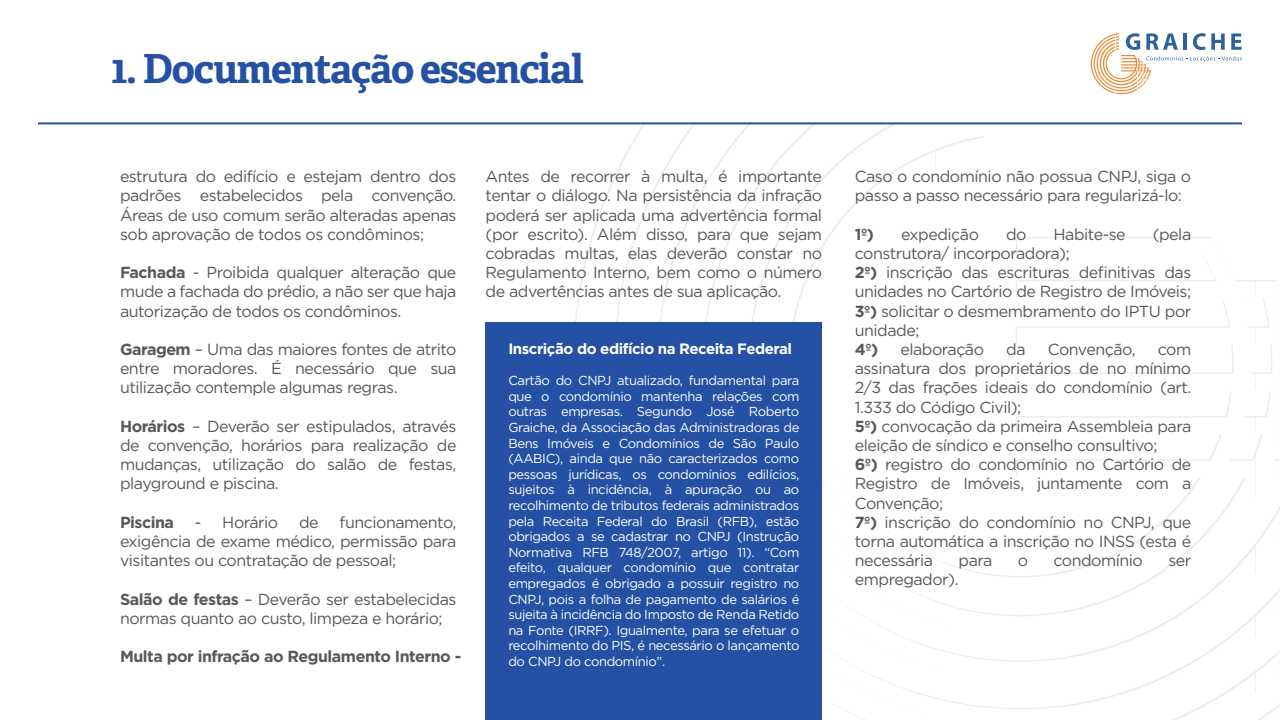
<style>
.page{position:relative;width:1280px;height:720px;background:#fff}
.page>*{position:absolute;margin:0;border:0;box-sizing:border-box;transform-origin:0 0}
.t1{font:700 40px "Adelle Basic";letter-spacing:-.03em;color:#2451a3}
.t2{font:16px/19.2px "Gotham";letter-spacing:-.03em;color:#57585a;text-align:justify}
.t3{font:700 16px "Gotham";letter-spacing:-.03em;color:#57585a}
.t4{font:700 15px "Gotham";letter-spacing:-.03em;color:#fff}
.t5{font:13px/15.6px "Gotham";letter-spacing:-.03em;color:#fff;text-align:justify}
.s1{font-weight:700}
</style>
<div class="page">
<svg style="left:574px;top:124px;width:706px;height:596px"></svg>
<div style="left:486px;top:322px;width:336px;height:398px;background:#2451a3"></div>
<hr style="left:38px;top:122px;width:1204px;height:2px;background:#2250a3">
<svg style="left:1091px;top:33px;width:151px;height:61px"></svg>
<h1 class="t1" style="left:111px;top:43px;width:474px">1. Documentação essencial</h1>
<p class="t2" style="left:120px;top:167px;width:338px">estrutura do edifício e estejam dentro dos padrões estabelecidos pela convenção.<br>Áreas de uso comum serão alteradas apenas sob aprovação de todos os condôminos;</p>
<p class="t2" style="left:120px;top:263px;width:338px"><span class="s1">Fachada</span> - Proibida qualquer alteração que mude a fachada do prédio, a não ser que haja autorização de todos os condôminos.</p>
<p class="t2" style="left:120px;top:339px;width:338px"><span class="s1">Garagem</span> – Uma das maiores fontes de atrito entre moradores. É necessário que sua utilização contemple algumas regras.</p>
<p class="t2" style="left:120px;top:416px;width:338px"><span class="s1">Horários</span> – Deverão ser estipulados, através de convenção, horários para realização de mudanças, utilização do salão de festas, playground e piscina.</p>
<p class="t3" style="left:120px;top:512px;width:56px">Piscina</p>
<p class="t2" style="left:195px;top:512px;width:85px">- Horário</p>
<p class="t2" style="left:299px;top:512px;width:21px">de</p>
<p class="t2" style="left:120px;top:512px;width:338px;text-indent:220px">funcionamento, exigência de exame médico, permissão para visitantes ou contratação de pessoal;</p>
<p class="t2" style="left:120px;top:589px;width:338px"><span class="s1">Salão de festas</span> – Deverão ser estabelecidas normas quanto ao custo, limpeza e horário;</p>
<p class="t3" style="left:120px;top:646px;width:343px">Multa por infração ao Regulamento Interno -</p>
<p class="t2" style="left:486px;top:167px;width:338px">Antes de recorrer à multa, é importante tentar o diálogo. Na persistência da infração poderá ser aplicada uma advertência formal (por escrito). Além disso, para que sejam cobradas multas, elas deverão constar no Regulamento Interno, bem como o número de advertências antes de sua aplicação.</p>
<p class="t2" style="left:855px;top:167px;width:338px">Caso o condomínio não possua CNPJ, siga o passo a passo necessário para regularizá-lo:</p>
<p class="t2" style="left:855px;top:224px;width:126px"><span class="s1">1º)</span> expedição</p>
<p class="t2" style="left:1006px;top:224px;width:22px">do</p>
<p class="t2" style="left:1054px;top:224px;width:74px">Habite-se</p>
<p class="t2" style="left:1153px;top:224px;width:40px">(pela</p>
<p class="t2" style="left:855px;top:243px;width:338px;text-align:left">construtora/ incorporadora);<br><span class="s1">2º)</span> inscrição das escrituras definitivas das unidades no Cartório de Registro de Imóveis;<br><span class="s1">3º)</span> solicitar o desmembramento do IPTU por unidade;<br><span class="s1">4º)</span> elaboração</p>
<p class="t4" style="left:508px;top:339px;width:285px">Inscrição do edifício na Receita Federal</p>
<p class="t5" style="left:508px;top:372px;width:293px">Cartão do CNPJ atualizado, fundamental para que o condomínio mantenha relações com outras empresas. Segundo José Roberto Graiche, da Associação das Administradoras de Bens Imóveis e Condomínios de São Paulo (AABIC), ainda que não caracterizados como pessoas jurídicas, os condomínios edilícios, sujeitos à incidência, à apuração ou ao recolhimento de tributos federais administrados pela Receita Federal do Brasil (RFB), estão obrigados a se cadastrar no CNPJ (Instrução Normativa RFB 748/2007, artigo 11). “Com efeito, qualquer condomínio que contratar empregados é obrigado a possuir registro no CNPJ, pois a folha de pagamento de salários é sujeita à incidência do Imposto de Renda Retido na Fonte (IRRF). Igualmente, para se efetuar o recolhimento do PIS, é necessário o lançamento do CNPJ do condomínio”.</p>
<p class="t2" style="left:1006px;top:339px;width:21px">da</p>
<p class="t2" style="left:1048px;top:339px;width:89px">Convenção,</p>
<p class="t2" style="left:855px;top:339px;width:338px;text-align:left;text-indent:303px">com assinatura dos proprietários de no mínimo<br>2/3 das frações ideais do condomínio (art.<br>1.333 do Código Civil);<br><span class="s1">5º)</span> convocação da primeira Assembleia para eleição de síndico e conselho consultivo;<br><span class="s1">6º)</span> registro do condomínio no Cartório de<br>Registro de Imóveis, juntamente com a<br>Convenção;<br><span class="s1">7º)</span> inscrição do condomínio no CNPJ, que torna automática a inscrição no INSS (esta é necessária</p>
<p class="t2" style="left:959px;top:551px;width:35px">para</p>
<p class="t2" style="left:1018px;top:551px;width:12px">o</p>
<p class="t2" style="left:1053px;top:551px;width:91px">condomínio</p>
<p class="t2" style="left:1168px;top:551px;width:24px">ser</p>
<p class="t2" style="left:855px;top:570px;width:105px">empregador).</p>
</div>
